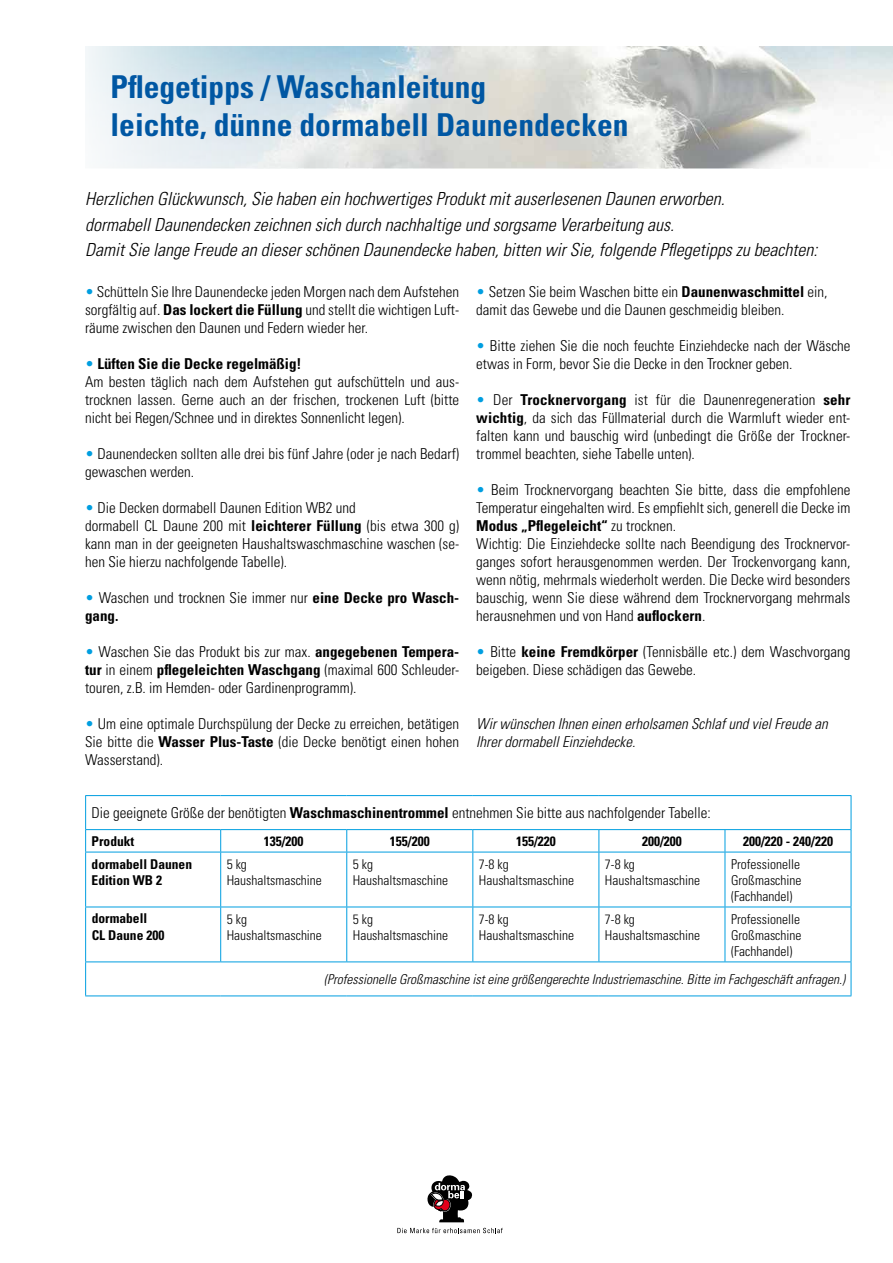
<style>
.page{position:relative;width:893px;height:1263px;background:#fff}
.page>*{position:absolute;margin:0;border:0;box-sizing:border-box;transform-origin:0 0}
.t1{font:700 condensed 31.5px/37.5px "Univers";color:#0057a3}
.t2{font:italic 300 condensed 18px/25.5px "Univers";color:#000}
.t3{font:300 condensed 15px/18px "Univers";color:#000}
.t4{font:italic 300 condensed 15px/18px "Univers";color:#000}
.t5{font:300 condensed 13.5px/16.2px "Univers";color:#000}
.t6{font:italic 300 condensed 13.5px "Univers";color:#000}
.t7{font:700 condensed 13.5px/16.2px "Univers";color:#000}
.s1{color:#009ee0}
.s2{font-weight:700}
</style>
<div class="page">
<svg style="left:427px;top:1175px;width:45px;height:47px"></svg>
<svg style="left:397px;top:1228px;width:106px;height:5px"></svg>
<hr style="left:85px;top:795px;width:136px;height:1px;background:#009ee0">
<hr style="left:85px;top:796px;width:1px;height:33px;background:#009ee0">
<hr style="left:221px;top:795px;width:126px;height:1px;background:#009ee0">
<hr style="left:347px;top:795px;width:126px;height:1px;background:#009ee0">
<hr style="left:473px;top:795px;width:126px;height:1px;background:#009ee0">
<hr style="left:599px;top:795px;width:126px;height:1px;background:#009ee0">
<hr style="left:725px;top:795px;width:126px;height:1px;background:#009ee0">
<hr style="left:851px;top:796px;width:1px;height:33px;background:#009ee0">
<hr style="left:85px;top:829px;width:136px;height:1px;background:#009ee0">
<svg style="left:85px;top:830px;width:1px;height:22px"></svg>
<hr style="left:221px;top:829px;width:126px;height:1px;background:#009ee0">
<svg style="left:220px;top:830px;width:1px;height:22px"></svg>
<hr style="left:347px;top:829px;width:126px;height:1px;background:#009ee0">
<svg style="left:346px;top:830px;width:1px;height:22px"></svg>
<hr style="left:473px;top:829px;width:126px;height:1px;background:#009ee0">
<svg style="left:472px;top:830px;width:1px;height:22px"></svg>
<hr style="left:599px;top:829px;width:126px;height:1px;background:#009ee0">
<svg style="left:598px;top:830px;width:1px;height:22px"></svg>
<hr style="left:725px;top:829px;width:126px;height:1px;background:#009ee0">
<svg style="left:725px;top:830px;width:1px;height:22px"></svg>
<svg style="left:851px;top:830px;width:1px;height:22px"></svg>
<hr style="left:85px;top:852px;width:136px;height:1px;background:#009ee0">
<hr style="left:85px;top:852px;width:1px;height:54px;background:#009ee0">
<hr style="left:221px;top:852px;width:126px;height:1px;background:#009ee0">
<hr style="left:220px;top:852px;width:1px;height:54px;background:#009ee0">
<hr style="left:347px;top:852px;width:126px;height:1px;background:#009ee0">
<hr style="left:346px;top:852px;width:1px;height:54px;background:#009ee0">
<hr style="left:473px;top:852px;width:126px;height:1px;background:#009ee0">
<hr style="left:472px;top:852px;width:1px;height:54px;background:#009ee0">
<hr style="left:599px;top:852px;width:126px;height:1px;background:#009ee0">
<hr style="left:598px;top:852px;width:1px;height:54px;background:#009ee0">
<hr style="left:725px;top:852px;width:126px;height:1px;background:#009ee0">
<hr style="left:725px;top:852px;width:1px;height:54px;background:#009ee0">
<hr style="left:851px;top:852px;width:1px;height:54px;background:#009ee0">
<hr style="left:85px;top:906px;width:136px;height:1px;background:#009ee0">
<hr style="left:85px;top:907px;width:1px;height:54px;background:#009ee0">
<hr style="left:221px;top:906px;width:126px;height:1px;background:#009ee0">
<hr style="left:220px;top:907px;width:1px;height:54px;background:#009ee0">
<hr style="left:347px;top:906px;width:126px;height:1px;background:#009ee0">
<hr style="left:346px;top:907px;width:1px;height:54px;background:#009ee0">
<hr style="left:473px;top:906px;width:126px;height:1px;background:#009ee0">
<hr style="left:472px;top:907px;width:1px;height:54px;background:#009ee0">
<hr style="left:599px;top:906px;width:126px;height:1px;background:#009ee0">
<hr style="left:598px;top:907px;width:1px;height:54px;background:#009ee0">
<hr style="left:725px;top:906px;width:126px;height:1px;background:#009ee0">
<hr style="left:725px;top:907px;width:1px;height:54px;background:#009ee0">
<hr style="left:851px;top:907px;width:1px;height:54px;background:#009ee0">
<hr style="left:85px;top:961px;width:136px;height:1px;background:#009ee0">
<hr style="left:85px;top:962px;width:1px;height:33px;background:#009ee0">
<hr style="left:221px;top:961px;width:126px;height:1px;background:#009ee0">
<hr style="left:347px;top:961px;width:126px;height:1px;background:#009ee0">
<hr style="left:473px;top:961px;width:126px;height:1px;background:#009ee0">
<hr style="left:599px;top:961px;width:126px;height:1px;background:#009ee0">
<hr style="left:725px;top:961px;width:126px;height:1px;background:#009ee0">
<hr style="left:851px;top:962px;width:1px;height:33px;background:#009ee0">
<hr style="left:85px;top:995px;width:136px;height:1px;background:#009ee0">
<hr style="left:221px;top:995px;width:126px;height:1px;background:#009ee0">
<hr style="left:347px;top:995px;width:126px;height:1px;background:#009ee0">
<hr style="left:473px;top:995px;width:126px;height:1px;background:#009ee0">
<hr style="left:599px;top:995px;width:126px;height:1px;background:#009ee0">
<hr style="left:725px;top:995px;width:126px;height:1px;background:#009ee0">
<img style="left:419px;top:47px;width:474px;height:122px">
<svg style="left:85px;top:46px;width:334px;height:123px;background:#dae5eb"></svg>
<h1 class="t1" style="left:111px;top:68px;width:519px">Pflegetipps / Waschanleitung<br>leichte, dünne dormabell Daunendecken</h1>
<p class="t2" style="left:85px;top:186px;width:734px">Herzlichen Glückwunsch, Sie haben ein hochwertiges Produkt mit auserlesenen Daunen erworben.<br>dormabell Daunendecken zeichnen sich durch nachhaltige und sorgsame Verarbeitung aus.<br>Damit Sie lange Freude an dieser schönen Daunendecke haben, bitten wir Sie, folgende Pflegetipps zu beachten:</p>
<p class="t3" style="left:85px;top:282px;width:376px;text-align:justify"><span class="s1">•</span> Schütteln Sie Ihre Daunendecke jeden Morgen nach dem Aufstehen sorgfältig auf. <span class="s2">Das lockert die Füllung</span> und stellt die wichtigen Luft&shy;räume zwischen den Daunen und Federn wieder her.</p>
<p class="t3" style="left:85px;top:354px;width:376px"><span class="s1">•</span> <span class="s2">Lüften Sie die Decke regelmäßig!<br></span>Am besten täglich nach dem Aufstehen gut aufschütteln und aus&shy;trocknen lassen. Gerne auch an der frischen, trockenen Luft (bitte nicht bei Regen/Schnee und in direktes Sonnenlicht legen).</p>
<p class="t3" style="left:85px;top:444px;width:376px"><span class="s1">•</span> Daunendecken sollten alle drei bis fünf Jahre (oder je nach Bedarf) gewaschen werden.</p>
<p class="t3" style="left:85px;top:498px;width:376px"><span class="s1">•</span> Die Decken dormabell Daunen Edition WB2 und<br>dormabell CL Daune 200 mit <span class="s2">leichterer Füllung</span> (bis etwa 300 g) kann man in der geeigneten Haushaltswaschmaschine waschen (se&shy;hen Sie hierzu nachfolgende Tabelle).</p>
<p class="t3" style="left:85px;top:588px;width:376px"><span class="s1">•</span> Waschen und trocknen Sie immer nur <span class="s2">eine Decke pro Wasch&shy;gang.</span></p>
<p class="t3" style="left:85px;top:642px;width:376px;text-align:justify"><span class="s1">•</span> Waschen Sie das Produkt bis zur max. <span class="s2">angegebenen Tempera&shy;tur</span> in einem <span class="s2">pflegeleichten Waschgang</span> (maximal 600 Schleuder&shy;touren, z.B. im Hemden- oder Gardinenprogramm).</p>
<p class="t3" style="left:85px;top:714px;width:376px;text-align:justify"><span class="s1">•</span> Um eine optimale Durchspülung der Decke zu erreichen, betätigen Sie bitte die <span class="s2">Wasser Plus-Taste</span> (die Decke benötigt einen hohen Wasserstand).</p>
<p class="t3" style="left:476px;top:282px;width:353px"><span class="s1">•</span> Setzen Sie beim Waschen bitte ein <span class="s2">Daunenwaschmittel</span> ein, damit das Gewebe und die Daunen geschmeidig bleiben.</p>
<p class="t3" style="left:476px;top:336px;width:376px"><span class="s1">•</span> Bitte ziehen Sie die noch feuchte Einziehdecke nach der Wäsche etwas in Form, bevor Sie die Decke in den Trockner geben.</p>
<p class="t3" style="left:476px;top:390px;width:376px;text-align:justify"><span class="s1">•</span> Der <span class="s2">Trocknervorgang</span> ist für die Daunenregeneration <span class="s2">sehr wichtig</span>, da sich das Füllmaterial durch die Warmluft wieder ent&shy;falten kann und bauschig wird (unbedingt die Größe der Trockner&shy;trommel beachten, siehe Tabelle unten).</p>
<p class="t3" style="left:476px;top:480px;width:376px"><span class="s1">•</span> Beim Trocknervorgang beachten Sie bitte, dass die empfohlene Temperatur eingehalten wird. Es empfiehlt sich, generell die Decke im <span class="s2">Modus „Pflegeleicht“</span> zu trocknen.<br>Wichtig: Die Einziehdecke sollte nach Beendigung des Trocknervor&shy;ganges sofort herausgenommen werden. Der Trockenvorgang kann, wenn nötig, mehrmals wiederholt werden. Die Decke wird besonders bauschig, wenn Sie diese während dem Trocknervorgang mehrmals herausnehmen und von Hand <span class="s2">auflockern</span>.</p>
<p class="t3" style="left:476px;top:642px;width:376px"><span class="s1">•</span> Bitte <span class="s2">keine Fremdkörper</span> (Tennisbälle etc.) dem Waschvorgang beigeben. Diese schädigen das Gewebe.</p>
<p class="t4" style="left:476px;top:714px;width:353px">Wir wünschen Ihnen einen erholsamen Schlaf und viel Freude an<br>Ihrer dormabell Einziehdecke.</p>
<p class="t3" style="left:92px;top:804px;width:621px">Die geeignete Größe der benötigten <span class="s2">Waschmaschinentrommel</span> entnehmen Sie bitte aus nachfolgender Tabelle:</p>
<p class="t7" style="left:92px;top:833px;width:44px">Produkt</p>
<p class="t7" style="left:264px;top:833px;width:41px">135/200</p>
<p class="t7" style="left:390px;top:833px;width:41px">155/200</p>
<p class="t7" style="left:516px;top:833px;width:41px">155/220</p>
<p class="t7" style="left:642px;top:833px;width:41px">200/200</p>
<p class="t7" style="left:743px;top:833px;width:91px">200/220 - 240/220</p>
<p class="t7" style="left:92px;top:855px;width:102px">dormabell Daunen<br>Edition WB 2</p>
<p class="t5" style="left:227px;top:855px;width:97px">5 kg<br>Haushaltsmaschine</p>
<p class="t5" style="left:353px;top:855px;width:97px">5 kg<br>Haushaltsmaschine</p>
<p class="t5" style="left:479px;top:855px;width:97px">7-8 kg<br>Haushaltsmaschine</p>
<p class="t5" style="left:605px;top:855px;width:97px">7-8 kg<br>Haushaltsmaschine</p>
<p class="t5" style="left:731px;top:855px;width:72px;text-align:justify">Professionelle Großmaschine (Fachhandel)</p>
<p class="t7" style="left:92px;top:910px;width:74px">dormabell<br>CL Daune 200</p>
<p class="t5" style="left:227px;top:910px;width:97px">5 kg<br>Haushaltsmaschine</p>
<p class="t5" style="left:353px;top:910px;width:97px">5 kg<br>Haushaltsmaschine</p>
<p class="t5" style="left:479px;top:910px;width:97px">7-8 kg<br>Haushaltsmaschine</p>
<p class="t5" style="left:605px;top:910px;width:97px">7-8 kg<br>Haushaltsmaschine</p>
<p class="t5" style="left:731px;top:910px;width:72px;text-align:justify">Professionelle Großmaschine (Fachhandel)</p>
<p class="t6" style="left:324px;top:971px;width:522px">(Professionelle Großmaschine ist eine größengerechte Industriemaschine. Bitte im Fachgeschäft anfragen.)</p>
</div>
